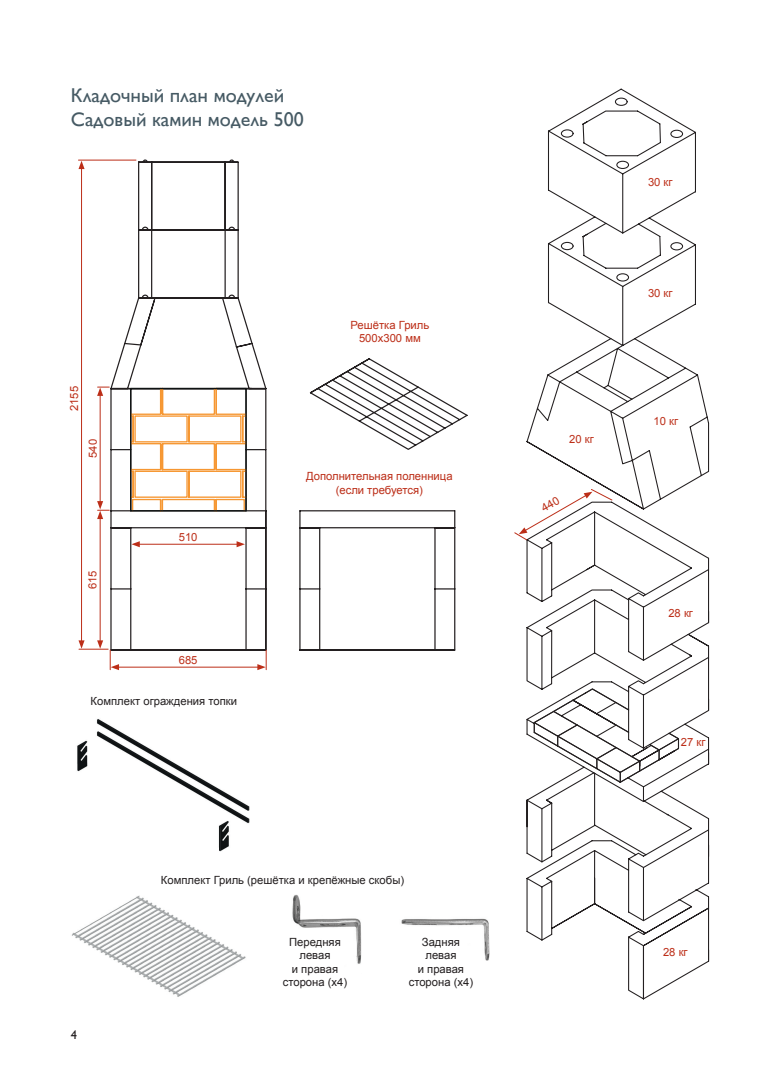
<style>
.page{position:relative;width:780px;height:1088px;background:#fff}
.page>*{position:absolute;margin:0;border:0;box-sizing:border-box;transform-origin:0 0}
.t1{font:20px/24px "Gill Sans";color:#465a64}
.t2{font:12.5px "Gill Sans";color:#231f20}
.t3{font:11.25px/13.5px "Arial";color:#231f20;text-align:center}
.t4{font:11.25px/13.5px "Arial";color:#bc2e18;text-align:center}
</style>
<div class="page">
<svg style="left:526px;top:89px;width:183px;height:910px"></svg>
<svg style="left:533px;top:688px;width:147px;height:96px"></svg>
<svg style="left:109px;top:159px;width:359px;height:492px"></svg>
<hr style="left:216px;top:388px;width:35px;height:1px;background:#231f20">
<svg style="left:129px;top:387px;width:118px;height:125px"></svg>
<div style="left:130px;top:388px;width:117px;height:123px;border:1px solid #0f1313"></div>
<img style="left:77px;top:719px;width:173px;height:133px">
<img style="left:71px;top:895px;width:175px;height:102px">
<img style="left:292px;top:894px;width:70px;height:70px">
<img style="left:401px;top:918px;width:89px;height:43px">
<hr style="left:138px;top:544px;width:100px;height:1px;background:#bc2e18">
<svg style="left:131px;top:541px;width:9px;height:6px"></svg>
<svg style="left:236px;top:541px;width:9px;height:6px"></svg>
<hr style="left:78px;top:160px;width:58px;height:1px;background:#bc2e18">
<hr style="left:81px;top:167px;width:1px;height:475px;background:#bc2e18">
<svg style="left:78px;top:161px;width:7px;height:8px"></svg>
<hr style="left:100px;top:394px;width:1px;height:109px;background:#bc2e18">
<svg style="left:97px;top:387px;width:12px;height:9px"></svg>
<hr style="left:100px;top:517px;width:1px;height:125px;background:#bc2e18">
<svg style="left:97px;top:501px;width:12px;height:18px"></svg>
<hr style="left:117px;top:667px;width:142px;height:1px;background:#bc2e18">
<svg style="left:78px;top:640px;width:41px;height:30px"></svg>
<svg style="left:257px;top:650px;width:10px;height:20px"></svg>
<svg style="left:514px;top:488px;width:99px;height:53px"></svg>
<h1 class="t1" style="left:71px;top:83px;width:234px">Кладочный план модулей<br>Садовый камин модель 500</h1>
<p class="t4" style="left:67px;top:411px;width:27px;rotate:-90deg">2155</p>
<p class="t4" style="left:86px;top:458px;width:20px;rotate:-90deg">540</p>
<p class="t4" style="left:350px;top:318px;width:80px">Решётка Гриль<br>500х300 мм</p>
<p class="t4" style="left:86px;top:589px;width:20px;rotate:-90deg">615</p>
<p class="t4" style="left:179px;top:530px;width:20px">510</p>
<p class="t4" style="left:179px;top:653px;width:20px">685</p>
<p class="t3" style="left:91px;top:695px;width:148px">Комплект ограждения топки</p>
<p class="t4" style="left:306px;top:470px;width:148px">Дополнительная поленница (если требуется)</p>
<p class="t3" style="left:161px;top:873px;width:245px">Комплект Гриль (решётка и крепёжные скобы)</p>
<p class="t2" style="left:71px;top:1027px;width:8px">4</p>
<p class="t3" style="left:283px;top:935px;width:66px">Передняя левая<br>и правая сторона (х4)</p>
<p class="t3" style="left:408px;top:935px;width:66px">Задняя левая<br>и правая сторона (х4)</p>
<p class="t4" style="left:569px;top:432px;width:26px">20 кг</p>
<p class="t4" style="left:648px;top:175px;width:26px">30 кг</p>
<p class="t4" style="left:648px;top:286px;width:26px">30 кг</p>
<p class="t4" style="left:653px;top:414px;width:26px">10 кг</p>
<p class="t4" style="left:668px;top:606px;width:26px">28 кг</p>
<p class="t4" style="left:680px;top:735px;width:26px">27 кг</p>
<p class="t4" style="left:663px;top:945px;width:26px">28 кг</p>
</div>
